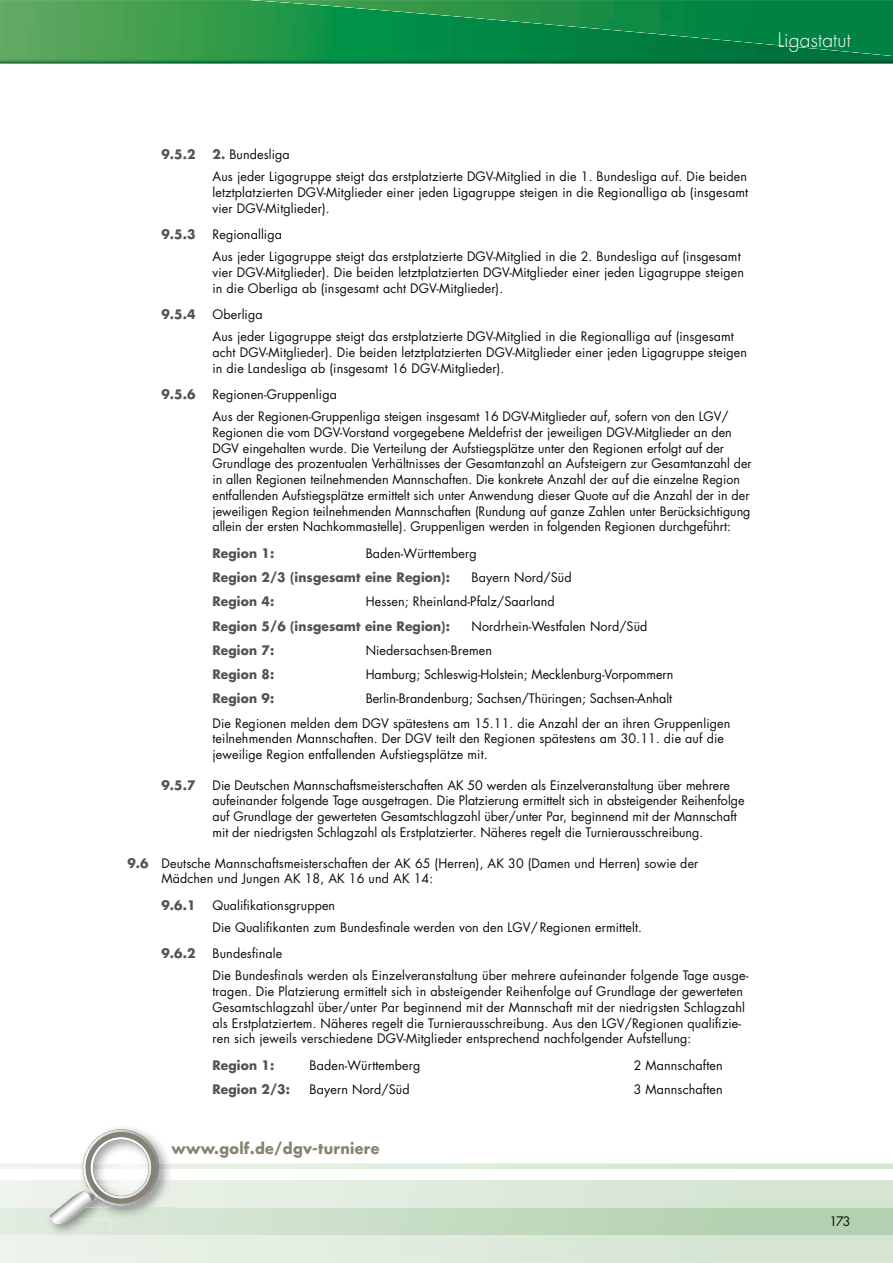
<style>
.page{position:relative;width:893px;height:1263px;background:#fff}
.page>*{position:absolute;margin:0;border:0;box-sizing:border-box;transform-origin:0 0}
.t1{font:300 19.5px "Futura LT";letter-spacing:.01em;color:#fff}
.t2{font:700 15px "Futura LT";letter-spacing:.02em;color:#858373;scale:.96 1}
.t3{font:12.75px/15.8px "Futura LT";letter-spacing:.01em;color:#0a0d0c}
.t4{font:700 12.75px "Futura LT";letter-spacing:.01em;color:#535252;scale:.96 1}
.s1{font-weight:700;color:#535252}
</style>
<div class="page">
<img style="left:0;top:0;width:892px;height:57px">
<img style="left:249px;top:0;width:643px;height:56px">
<svg style="left:0;top:1127px;width:892px;height:136px"></svg>
<h1 class="t1" style="left:777px;top:29px;width:74px">Ligastatut</h1>
<p class="t4" style="left:161px;top:148px;width:37px">9.5.2</p>
<p class="t3" style="left:212px;top:144px;width:536px;line-height:22.2px"><span class="s1">2.</span> Bundesliga<br>Aus jeder Ligagruppe steigt das erstplatzierte DGV-Mitglied in die 1. Bundesliga auf. Die beiden</p>
<p class="t3" style="left:212px;top:185px;width:537px">letztplatzierten DGV-Mitglieder einer jeden Ligagruppe steigen in die Regionalliga ab (insgesamt vier DGV-Mitglieder).</p>
<p class="t4" style="left:161px;top:228px;width:37px">9.5.3</p>
<p class="t3" style="left:212px;top:224px;width:529px;line-height:22.2px">Regionalliga<br>Aus jeder Ligagruppe steigt das erstplatzierte DGV-Mitglied in die 2. Bundesliga auf (insgesamt</p>
<p class="t3" style="left:212px;top:265px;width:533px">vier DGV-Mitglieder). Die beiden letztplatzierten DGV-Mitglieder einer jeden Ligagruppe steigen in die Oberliga ab (insgesamt acht DGV-Mitglieder).</p>
<p class="t4" style="left:161px;top:308px;width:37px">9.5.4</p>
<p class="t3" style="left:212px;top:304px;width:523px;line-height:22.2px">Oberliga<br>Aus jeder Ligagruppe steigt das erstplatzierte DGV-Mitglied in die Regionalliga auf (insgesamt</p>
<p class="t3" style="left:212px;top:345px;width:536px">acht DGV-Mitglieder). Die beiden letztplatzierten DGV-Mitglieder einer jeden Ligagruppe steigen in die Landesliga ab (insgesamt 16 DGV-Mitglieder).</p>
<p class="t4" style="left:161px;top:388px;width:37px">9.5.6</p>
<p class="t3" style="left:212px;top:384px;width:517px;line-height:22.2px">Regionen-Gruppenliga<br>Aus der Regionen-Gruppenliga steigen insgesamt 16 DGV-Mitglieder auf, sofern von den LGV/</p>
<p class="t3" style="left:212px;top:425px;width:540px">Regionen die vom DGV-Vorstand vorgegebene Meldefrist der jeweiligen DGV-Mitglieder an den DGV eingehalten wurde. Die Verteilung der Aufstiegsplätze unter den Regionen erfolgt auf der Grundlage des prozentualen Verhältnisses der Gesamtanzahl an Aufsteigern zur Gesamtanzahl der in allen Regionen teilnehmenden Mannschaften. Die konkrete Anzahl der auf die einzelne Region entfallenden Aufstiegsplätze ermittelt sich unter Anwendung dieser Quote auf die Anzahl der in der jeweiligen Region teilnehmenden Mannschaften (Rundung auf ganze Zahlen unter Berücksichtigung allein der ersten Nachkommastelle). Gruppenligen werden in folgenden Regionen durchgeführt:</p>
<p class="t4" style="left:212px;top:546px;width:66px">Region 1:</p>
<p class="t3" style="left:365px;top:546px;width:112px">Baden-Württemberg</p>
<p class="t4" style="left:212px;top:571px;width:249px">Region 2/3 (insgesamt eine Region):</p>
<p class="t3" style="left:471px;top:570px;width:102px">Bayern Nord/Süd</p>
<p class="t4" style="left:212px;top:595px;width:66px">Region 4:</p>
<p class="t3" style="left:365px;top:594px;width:191px">Hessen; Rheinland-Pfalz/Saarland</p>
<p class="t4" style="left:212px;top:619px;width:249px">Region 5/6 (insgesamt eine Region):</p>
<p class="t3" style="left:471px;top:618px;width:177px">Nordrhein-Westfalen Nord/Süd</p>
<p class="t4" style="left:212px;top:643px;width:66px">Region 7:</p>
<p class="t3" style="left:365px;top:643px;width:128px">Niedersachsen-Bremen</p>
<p class="t4" style="left:212px;top:668px;width:66px">Region 8:</p>
<p class="t3" style="left:365px;top:667px;width:309px">Hamburg; Schleswig-Holstein; Mecklenburg-Vorpommern</p>
<p class="t4" style="left:212px;top:692px;width:66px">Region 9:</p>
<p class="t3" style="left:212px;top:687px;width:519px;line-height:24.3px;text-indent:153px">Berlin-Brandenburg; Sachsen/Thüringen; Sachsen-Anhalt<br>Die Regionen melden dem DGV spätestens am 15.11. die Anzahl der an ihren Gruppenligen</p>
<p class="t3" style="left:212px;top:731px;width:513px">teilnehmenden Mannschaften. Der DGV teilt den Regionen spätestens am 30.11. die auf die jeweilige Region entfallenden Aufstiegsplätze mit.</p>
<p class="t4" style="left:161px;top:778px;width:37px">9.5.7</p>
<p class="t3" style="left:212px;top:778px;width:533px">Die Deutschen Mannschaftsmeisterschaften AK 50 werden als Einzelveranstaltung über mehrere aufeinander folgende Tage ausgetragen. Die Platzierung ermittelt sich in absteigender Reihenfolge auf Grundlage der gewerteten Gesamtschlagzahl über/unter Par, beginnend mit der Mannschaft mit der niedrigsten Schlagzahl als Erstplatzierter. Näheres regelt die Turnierausschreibung.</p>
<p class="t3" style="left:161px;top:856px;width:538px;text-indent:-34px"><span class="s1">9.6</span> Deutsche Mannschaftsmeisterschaften der AK 65 (Herren), AK 30 (Damen und Herren) sowie der<br>Mädchen und Jungen AK 18, AK 16 und AK 14:</p>
<p class="t4" style="left:161px;top:898px;width:37px">9.6.1</p>
<p class="t3" style="left:212px;top:894px;width:431px;line-height:22.2px">Qualifikationsgruppen<br>Die Qualifikanten zum Bundesfinale werden von den LGV/ Regionen ermittelt.</p>
<p class="t4" style="left:161px;top:947px;width:37px">9.6.2</p>
<p class="t3" style="left:212px;top:943px;width:537px;line-height:22.2px">Bundesfinale<br>Die Bundesfinals werden als Einzelveranstaltung über mehrere aufeinander folgende Tage ausge-</p>
<p class="t3" style="left:212px;top:984px;width:534px">tragen. Die Platzierung ermittelt sich in absteigender Reihenfolge auf Grundlage der gewerteten Gesamtschlagzahl über/unter Par beginnend mit der Mannschaft mit der niedrigsten Schlagzahl als Erstplatziertem. Näheres regelt die Turnierausschreibung. Aus den LGV/Regionen qualifizie&shy;ren sich jeweils verschiedene DGV-Mitglieder entsprechend nachfolgender Aufstellung:</p>
<p class="t4" style="left:212px;top:1058px;width:66px">Region 1:</p>
<p class="t3" style="left:309px;top:1058px;width:112px">Baden-Württemberg</p>
<p class="t3" style="left:633px;top:1058px;width:91px">2 Mannschaften</p>
<p class="t4" style="left:212px;top:1083px;width:82px">Region 2/3:</p>
<p class="t3" style="left:309px;top:1082px;width:102px">Bayern Nord/Süd</p>
<p class="t3" style="left:633px;top:1082px;width:91px">3 Mannschaften</p>
<p class="t2" style="left:172px;top:1140px;width:218px">www.golf.de/dgv-turniere</p>
<p class="t3" style="left:829px;top:1214px;width:23px">173</p>
</div>
